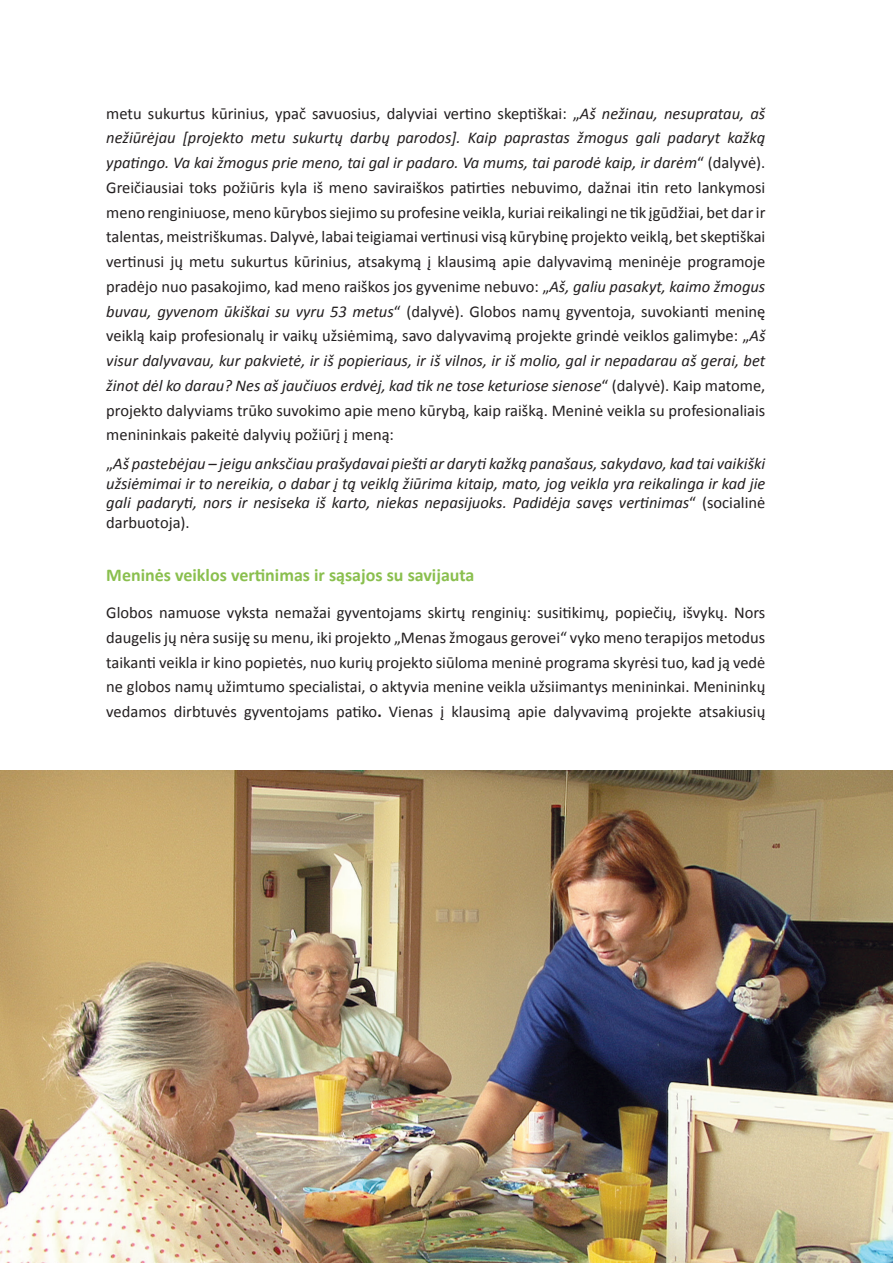
<style>
.page{position:relative;width:893px;height:1263px;background:#fff}
.page>*{position:absolute;margin:0;border:0;box-sizing:border-box;transform-origin:0 0}
.t1{font:700 18px "Calibri";color:#8abf4e}
.t2{font:16.5px/24.8px "Calibri";color:#231f20;text-align:justify}
.t3{font:italic 16.5px/19.8px "Calibri";color:#231f20;text-align:justify}
.s1{font-style:italic}
.s2{font-style:normal}
.s3{font-weight:700}
</style>
<div class="page">
<img style="left:0;top:770px;width:893px;height:493px">
<p class="t2" style="left:106px;top:101px;width:661px">metu sukurtus kūrinius, ypač savuosius, dalyviai vertino skeptiškai: „<span class="s1">Aš nežinau, nesupratau, aš nežiūrėjau [projekto metu sukurtų darbų parodos]. Kaip paprastas žmogus gali padaryt kažką ypatingo. Va kai žmogus prie meno, tai gal ir padaro. Va mums, tai parodė kaip, ir darėm</span>“ (dalyvė).<br>Greičiausiai toks požiūris kyla iš meno saviraiškos patirties nebuvimo, dažnai itin reto lankymosi meno renginiuose, meno kūrybos siejimo su profesine veikla, kuriai reikalingi ne tik įgūdžiai, bet dar ir talentas, meistriškumas. Dalyvė, labai teigiamai vertinusi visą kūrybinę projekto veiklą, bet skeptiškai vertinusi jų metu sukurtus kūrinius, atsakymą į klausimą apie dalyvavimą meninėje programoje pradėjo nuo pasakojimo, kad meno raiškos jos gyvenime nebuvo: „<span class="s1">Aš, galiu pasakyt, kaimo žmogus buvau, gyvenom ūkiškai su vyru 53 metus</span>“ (dalyvė). Globos namų gyventoja, suvokianti meninę veiklą kaip profesionalų ir vaikų užsiėmimą, savo dalyvavimą projekte grindė veiklos galimybe: „<span class="s1">Aš visur dalyvavau, kur pakvietė, ir iš popieriaus, ir iš vilnos, ir iš molio, gal ir nepadarau aš gerai, bet žinot dėl ko darau? Nes aš jaučiuos erdvėj, kad tik ne tose keturiose sienose</span>“ (dalyvė). Kaip matome, projekto dalyviams trūko suvokimo apie meno kūrybą, kaip raišką. Meninė veikla su profesionaliais menininkais pakeitė dalyvių požiūrį į meną:</p>
<p class="t3" style="left:106px;top:453px;width:661px"><span class="s2">„</span>Aš pastebėjau – jeigu anksčiau prašydavai piešti ar daryti kažką panašaus, sakydavo, kad tai vaikiški užsiėmimai ir to nereikia, o dabar į tą veiklą žiūrima kitaip, mato, jog veikla yra reikalinga ir kad jie gali padaryti, nors ir nesiseka iš karto, niekas nepasijuoks. Padidėja savęs vertinimas<span class="s2">“ (socialinė darbuotoja).</span></p>
<p class="t1" style="left:106px;top:563px;width:370px">Meninės veiklos vertinimas ir sąsajos su savijauta</p>
<p class="t2" style="left:106px;top:600px;width:661px">Globos namuose vyksta nemažai gyventojams skirtų renginių: susitikimų, popiečių, išvykų. Nors daugelis jų nėra susiję su menu, iki projekto „Menas žmogaus gerovei“ vyko meno terapijos metodus taikanti veikla ir kino popietės, nuo kurių projekto siūloma meninė programa skyrėsi tuo, kad ją vedė ne globos namų užimtumo specialistai, o aktyvia menine veikla užsiimantys menininkai. Menininkų vedamos dirbtuvės gyventojams patiko<span class="s3">.</span> Vienas į klausimą apie dalyvavimą projekte atsakiusių</p>
</div>
